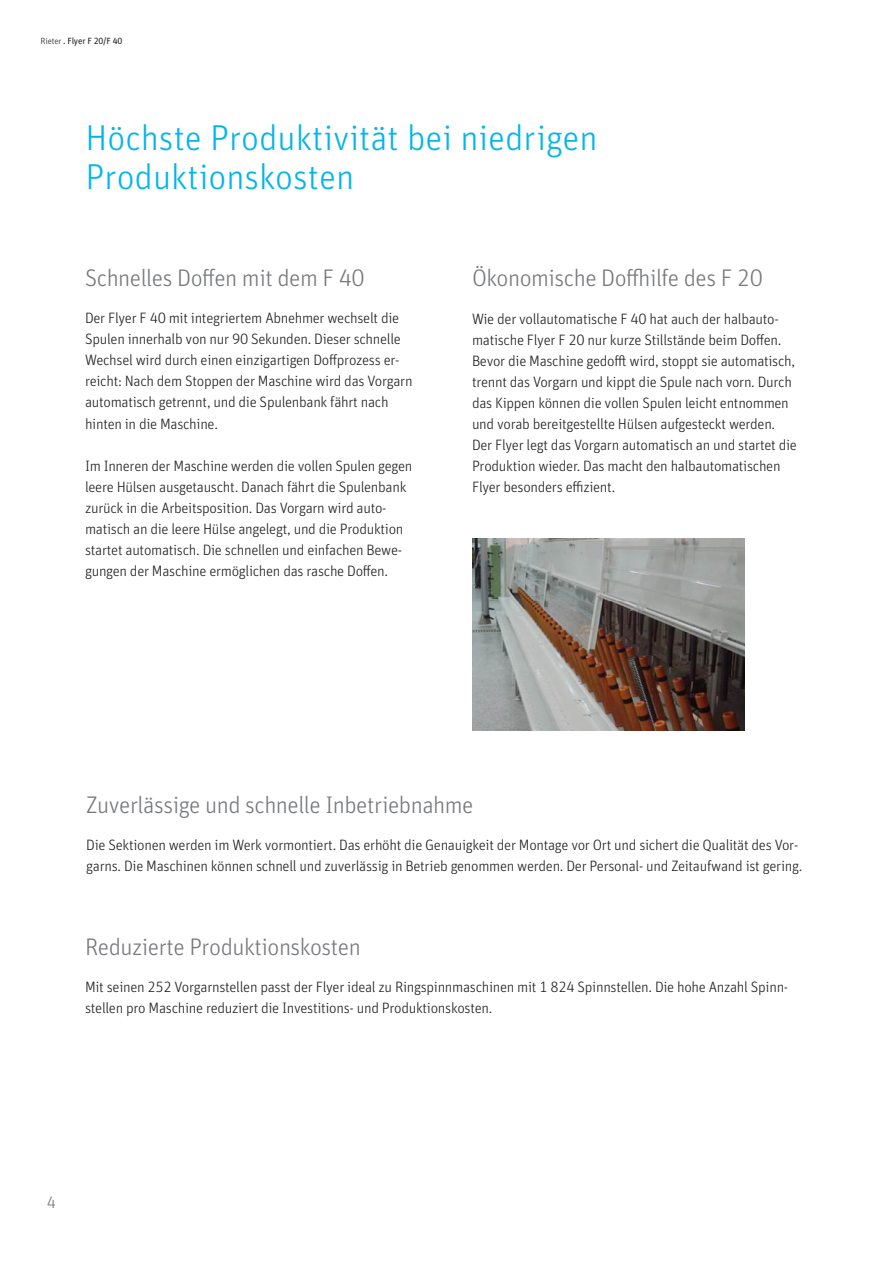
<style>
.page{position:relative;width:893px;height:1263px;background:#fff}
.page>*{position:absolute;margin:0;border:0;box-sizing:border-box;transform-origin:0 0}
.t1{font:300 36px/39px "Unit Pro";color:#02b5eb}
.t2{font:300 24px "Unit Pro";letter-spacing:-.02em;color:#76787b}
.t3{font:300 16.5px "Unit Pro";color:#76787b}
.t4{font:300 15px/21px "Unit Pro";letter-spacing:-.02em;color:#231f20}
.t5{font:9px "Unit Pro";letter-spacing:-.02em;color:#231f20}
.s1{font-weight:300}
</style>
<div class="page">
<img style="left:472px;top:539px;width:272px;height:191px">
<p class="t5" style="left:41px;top:34px;width:83px"><span class="s1">Rieter</span> . Flyer F 20/F 40</p>
<h1 class="t1" style="left:85px;top:116px;width:514px">Höchste Produktivität bei niedrigen<br>Produktionskosten</h1>
<h2 class="t2" style="left:85px;top:261px;width:281px">Schnelles Doffen mit dem F 40</h2>
<h2 class="t2" style="left:472px;top:261px;width:292px">Ökonomische Doffhilfe des F 20</h2>
<p class="t4" style="left:85px;top:307px;width:329px">Der Flyer F 40 mit integriertem Abnehmer wechselt die Spulen innerhalb von nur 90 Sekunden. Dieser schnelle Wechsel wird durch einen einzigartigen Doffprozess er&shy;reicht: Nach dem Stoppen der Maschine wird das Vorgarn automatisch getrennt, und die Spulenbank fährt nach hinten in die Maschine.</p>
<p class="t4" style="left:85px;top:454px;width:329px">Im Inneren der Maschine werden die vollen Spulen gegen leere Hülsen ausgetauscht. Danach fährt die Spulenbank zurück in die Arbeitsposition. Das Vorgarn wird auto&shy;matisch an die leere Hülse angelegt, und die Produktion startet automatisch. Die schnellen und einfachen Bewe&shy;gungen der Maschine ermöglichen das rasche Doffen.</p>
<p class="t4" style="left:472px;top:307px;width:326px">Wie der vollautomatische F 40 hat auch der halbauto&shy;matische Flyer F 20 nur kurze Stillstände beim Doffen.<br>Bevor die Maschine gedofft wird, stoppt sie automatisch, trennt das Vorgarn und kippt die Spule nach vorn. Durch das Kippen können die vollen Spulen leicht entnommen und vorab bereitgestellte Hülsen aufgesteckt werden.<br>Der Flyer legt das Vorgarn automatisch an und startet die Produktion wieder. Das macht den halbautomatischen Flyer besonders effizient.</p>
<h2 class="t2" style="left:86px;top:788px;width:389px">Zuverlässige und schnelle Inbetriebnahme</h2>
<p class="t4" style="left:86px;top:834px;width:717px">Die Sektionen werden im Werk vormontiert. Das erhöht die Genauigkeit der Montage vor Ort und sichert die Qualität des Vor&shy;garns. Die Maschinen können schnell und zuverlässig in Betrieb genommen werden. Der Personal- und Zeitaufwand ist gering.</p>
<h2 class="t2" style="left:85px;top:930px;width:277px">Reduzierte Produktionskosten</h2>
<p class="t4" style="left:85px;top:976px;width:705px">Mit seinen 252 Vorgarnstellen passt der Flyer ideal zu Ringspinnmaschinen mit 1 824 Spinnstellen. Die hohe Anzahl Spinn&shy;stellen pro Maschine reduziert die Investitions- und Produktionskosten.</p>
<p class="t3" style="left:46px;top:1191px;width:11px">4</p>
</div>
